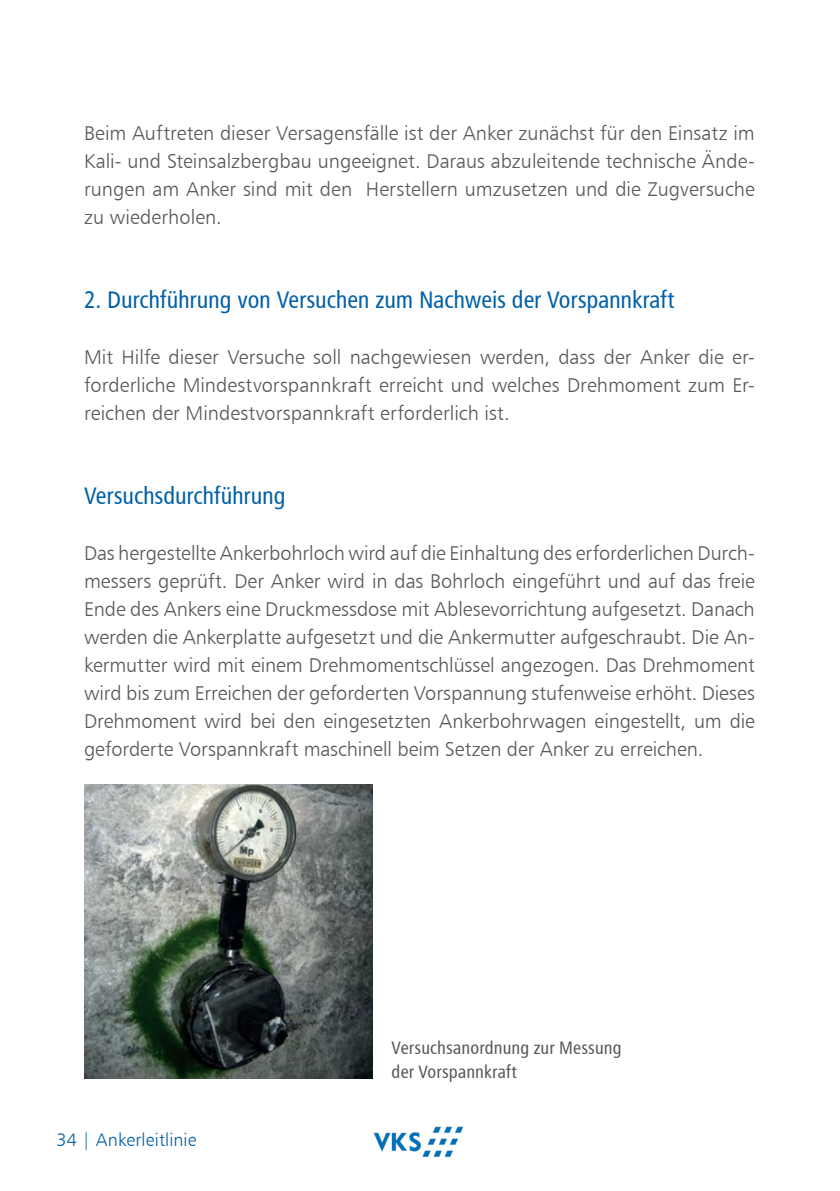
<style>
.page{position:relative;width:840px;height:1191px;background:#fff}
.page>*{position:absolute;margin:0;border:0;box-sizing:border-box;transform-origin:0 0}
.t1{font:24px "Humanist 777 BT Roman Condensed B";letter-spacing:-.005em;color:#0060a7}
.t2{font:20px/28px "Humanist 777 BT Light B";color:#575756;text-align:justify}
.t3{font:18px/24px "Humanist 777 BT Roman Condensed B";letter-spacing:.005em;color:#575756}
.t4{font:18px "Humanist 777 BT Light B";letter-spacing:.01em;color:#0060a7}
</style>
<div class="page">
<img style="left:373px;top:1126px;width:91px;height:31px">
<img style="left:84px;top:784px;width:288px;height:294px">
<p class="t2" style="left:84px;top:119px;width:672px">Beim Auftreten dieser Versagensfälle ist der Anker zunächst für den Einsatz im Kali- und Steinsalzbergbau ungeeignet. Daraus abzuleitende technische Ände&shy;rungen am Anker sind mit den Herstellern umzusetzen und die Zugversuche zu wiederholen.</p>
<p class="t1" style="left:84px;top:285px;width:591px">2. Durchführung von Versuchen zum Nachweis der Vorspannkraft</p>
<p class="t2" style="left:84px;top:343px;width:672px">Mit Hilfe dieser Versuche soll nachgewiesen werden, dass der Anker die er&shy;forderliche Mindestvorspannkraft erreicht und welches Drehmoment zum Er&shy;reichen der Mindestvorspannkraft erforderlich ist.</p>
<p class="t1" style="left:84px;top:481px;width:203px">Versuchsdurchführung</p>
<p class="t2" style="left:84px;top:539px;width:672px">Das hergestellte Ankerbohrloch wird auf die Einhaltung des erforderlichen Durch&shy;messers geprüft. Der Anker wird in das Bohrloch eingeführt und auf das freie Ende des Ankers eine Druckmessdose mit Ablesevorrichtung aufgesetzt. Danach werden die Ankerplatte aufgesetzt und die Ankermutter aufgeschraubt. Die An&shy;kermutter wird mit einem Drehmomentschlüssel angezogen. Das Drehmoment wird bis zum Erreichen der geforderten Vorspannung stufenweise erhöht. Dieses Drehmoment wird bei den eingesetzten Ankerbohrwagen eingestellt, um die geforderte Vorspannkraft maschinell beim Setzen der Anker zu erreichen.</p>
<p class="t4" style="left:56px;top:1128px;width:141px">34 | Ankerleitlinie</p>
<p class="t3" style="left:391px;top:1035px;width:231px">Versuchsanordnung zur Messung der Vorspannkraft</p>
</div>
